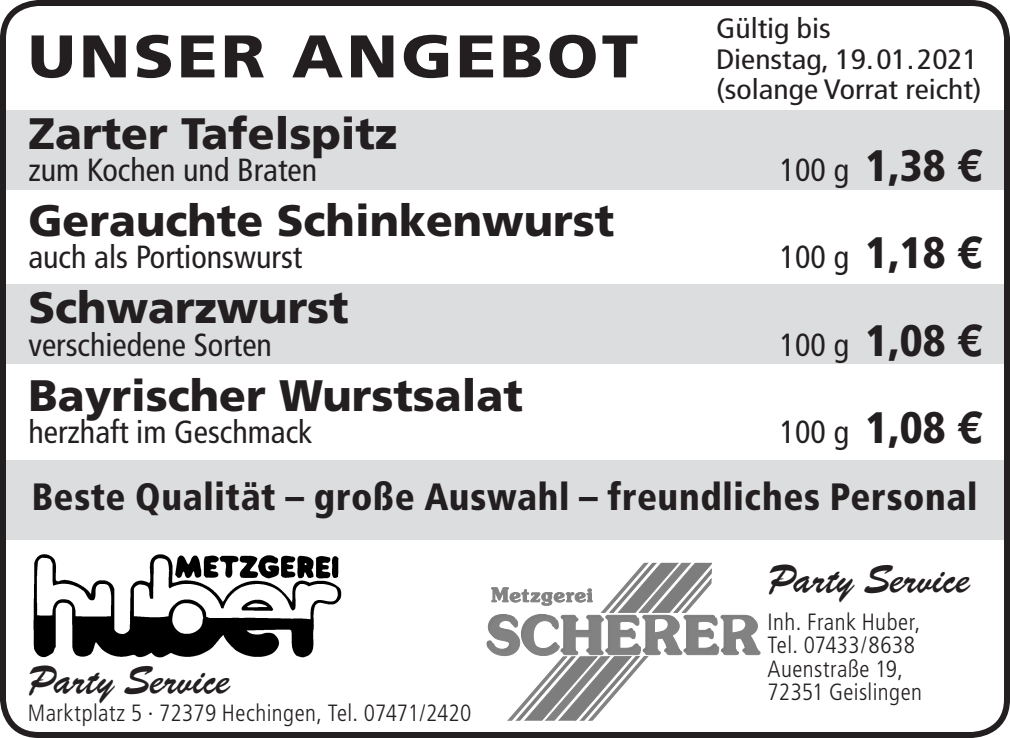
<style>
.page{position:relative;width:1010px;height:738px;background:#fff}
.page>*{position:absolute;margin:0;border:0;box-sizing:border-box;transform-origin:0 0}
.t1{font:900 60px "Frutiger";letter-spacing:.05em;color:#231f20;scale:1.1 1}
.t2{font:900 44px "Frutiger";color:#231f20}
.t3{font:39.2px "Brush Script BT";letter-spacing:.01em;color:#231f20}
.t4{font:900 condensed 38px "Frutiger";letter-spacing:.015em;color:#231f20}
.t5{font:condensed 32px "Frutiger";color:#231f20}
.t6{font:condensed 28px/30.4px "Frutiger";color:#231f20;scale:1.13 1}
.t7{font:300 condensed 23.6px/23.6px "Frutiger";letter-spacing:.02em;color:#231f20}
.s1{font-weight:900;font-size:44px}
.s2{font-family:"Linotype Euro Font Gto P";font-stretch:normal;font-size:44px}
</style>
<div class="page">
<div style="left:0;top:110px;width:1009px;height:79px;background:#dcdddf"></div>
<div style="left:0;top:283px;width:1009px;height:80px;background:#dcdddf"></div>
<svg style="left:486px;top:562px;width:274px;height:158px"></svg>
<div style="left:637px;top:668px;width:205px;height:58px;background:#fff"></div>
<div style="left:635px;top:674px;width:10px;height:55px;background:#fff"></div>
<img style="left:33px;top:554px;width:309px;height:104px">
<div style="left:0;top:459px;width:1009px;height:80px;background:#dcdddf"></div>
<div style="left:0;top:0;width:1009px;height:737px;border:6px solid #231f20;border-radius:36px"></div>
<h1 class="t1" style="left:28px;top:20px;width:556px">UNSER ANGEBOT</h1>
<p class="t6" style="left:715px;top:13px;width:233px">Gültig bis<br>Dienstag, 19.01.2021</p>
<p class="t6" style="left:715px;top:74px;width:236px">(solange Vorrat reicht)</p>
<h2 class="t2" style="left:28px;top:107px;width:370px">Zarter Tafelspitz</h2>
<p class="t5" style="left:28px;top:151px;width:290px">zum Kochen und Braten</p>
<p class="t5" style="left:779px;top:151px;width:203px">100 g <span class="s1">1,38</span> <span class="s2">g</span></p>
<h2 class="t2" style="left:28px;top:194px;width:587px">Gerauchte Schinkenwurst</h2>
<p class="t5" style="left:28px;top:238px;width:275px">auch als Portionswurst</p>
<p class="t5" style="left:779px;top:238px;width:203px">100 g <span class="s1">1,18</span> <span class="s2">g</span></p>
<h2 class="t2" style="left:28px;top:281px;width:322px">Schwarzwurst</h2>
<p class="t5" style="left:28px;top:326px;width:245px">verschiedene Sorten</p>
<p class="t5" style="left:779px;top:326px;width:203px">100 g <span class="s1">1,08</span> <span class="s2">g</span></p>
<h2 class="t2" style="left:28px;top:368px;width:496px">Bayrischer Wurstsalat</h2>
<p class="t5" style="left:28px;top:413px;width:285px">herzhaft im Geschmack</p>
<p class="t5" style="left:779px;top:413px;width:203px">100 g <span class="s1">1,08</span> <span class="s2">g</span></p>
<p class="t4" style="left:32px;top:473px;width:946px">Beste Qualität – große Auswahl – freundliches Personal</p>
<p class="t3" style="left:28px;top:656px;width:203px">Party Service</p>
<p class="t7" style="left:28px;top:701px;width:445px">Marktplatz 5 · 72379 Hechingen, Tel. 07471/2420</p>
<p class="t3" style="left:767px;top:556px;width:203px">Party Service</p>
<p class="t7" style="left:767px;top:609px;width:156px">Inh. Frank Huber,<br>Tel. 07433/8638<br>Auenstraße 19,<br>72351 Geislingen</p>
</div>
